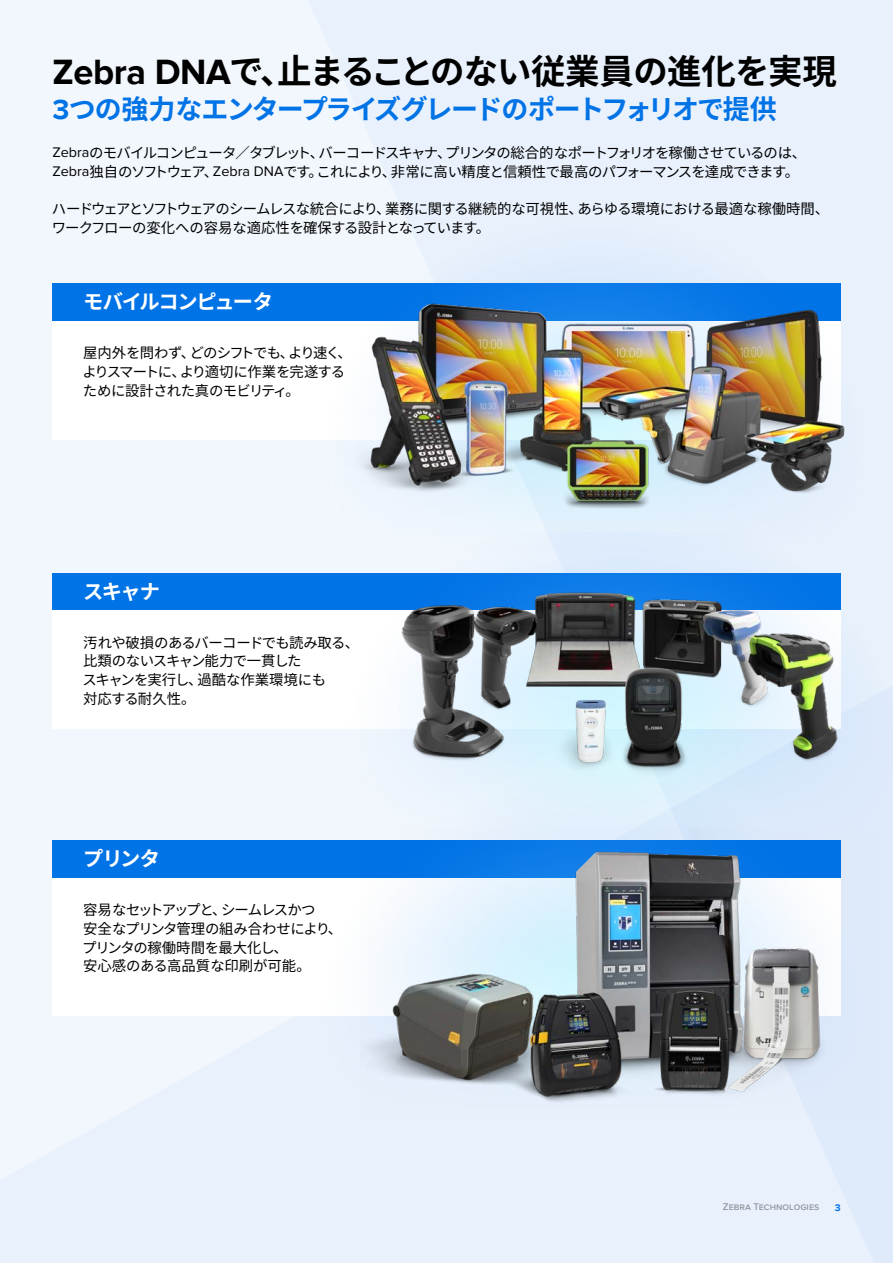
<style>
.page{position:relative;width:893px;height:1263px;background:#e9f1fc}
.page>*{position:absolute;margin:0;border:0;box-sizing:border-box;transform-origin:0 0}
.t1{font:700 34.5px "Noto Sans CJ Kjp";letter-spacing:-.025em;color:#000}
.t2{font:700 27px "Noto Sans CJ Kjp";letter-spacing:-.065em;color:#0073e6}
.t3{font:700 20.25px "Noto Sans CJ Kjp";letter-spacing:-.07em;color:#fff}
.Body{font:14.4px/18.8px "Noto Sans CJ Kjp";letter-spacing:-.055em;color:#000}
.Body-2{font:14.4px/18.8px "Noto Sans CJ Kjp";letter-spacing:-.075em;color:#000}
.Body-3{font:14.4px/18.8px "Noto Sans CJ Kjp";letter-spacing:-.03em;color:#000}
.Body-4{font:14.4px/18.8px "Noto Sans CJ Kjp";letter-spacing:-.035em;color:#000}
.t4{font:500 10.05px "Proxima Nova";color:#8e9299}
.t5{font:700 10.05px "Proxima Nova";color:#0073e6}
.s1{font-family:"Proxima Nova";font-size:36.15px}
.s2{font-family:"Proxima Nova";font-size:28.95px}
.s3{font-family:"Proxima Nova"}
</style>
<div class="page">
<div style="left:52px;top:284px;width:788px;height:37px;background:#0073e6"></div>
<div style="left:52px;top:573px;width:788px;height:37px;background:#0073e6"></div>
<div style="left:52px;top:840px;width:788px;height:38px;background:#0073e6"></div>
<div style="left:52px;top:321px;width:788px;height:119px;background:#fff"></div>
<div style="left:52px;top:610px;width:788px;height:119px;background:#fff"></div>
<div style="left:52px;top:878px;width:788px;height:138px;background:#fff"></div>
<img style="left:264px;top:220px;width:599px;height:277px">
<img style="left:329px;top:748px;width:541px;height:326px">
<img style="left:335px;top:277px;width:523px;height:255px">
<img style="left:360px;top:827px;width:517px;height:293px">
<img style="left:379px;top:535px;width:479px;height:265px">
<p class="t1" style="left:52px;top:52px;width:786px"><span class="s1">Zebra DNA</span>で、止まることのない従業員の進化を実現</p>
<p class="t2" style="left:52px;top:93px;width:726px"><span class="s2">3</span>つの強力なエンタープライズグレードのポートフォリオで提供</p>
<p class="Body-2" style="left:52px;top:143px;width:755px"><span class="s3">Zebra</span>のモバイルコンピュータ／タブレット、バーコードスキャナ、プリンタの総合的なポートフォリオを稼働させているのは、<br><span class="s3">Zebra</span>独自のソフトウェア、<span class="s3">Zebra DNA</span>です。これにより、非常に高い精度と信頼性で最高のパフォーマンスを達成できます。</p>
<p class="Body" style="left:52px;top:200px;width:779px">ハードウェアとソフトウェアのシームレスな統合により、業務に関する継続的な可視性、あらゆる環境における最適な稼働時間、ワークフローの変化への容易な適応性を確保する設計となっています。</p>
<p class="t3" style="left:83px;top:291px;width:192px">モバイルコンピュータ</p>
<p class="Body" style="left:82px;top:344px;width:271px">屋内外を問わず、どのシフトでも、より速く、よりスマートに、より適切に作業を完遂するために設計された真のモビリティ。</p>
<p class="t3" style="left:83px;top:580px;width:78px">スキャナ</p>
<p class="Body-4" style="left:82px;top:633px;width:278px">汚れや破損のあるバーコードでも読み取る、比類のないスキャン能力で一貫した<br>スキャンを実行し、過酷な作業環境にも<br>対応する耐久性。</p>
<p class="t3" style="left:83px;top:847px;width:78px">プリンタ</p>
<p class="Body-3" style="left:82px;top:901px;width:261px">容易なセットアップと、シームレスかつ<br>安全なプリンタ管理の組み合わせにより、プリンタの稼働時間を最大化し、<br>安心感のある高品質な印刷が可能。</p>
<p class="t4" style="left:723px;top:1201px;width:98px">Zebra Technologies</p>
<p class="t5" style="left:835px;top:1202px;width:7px">3</p>
</div>
